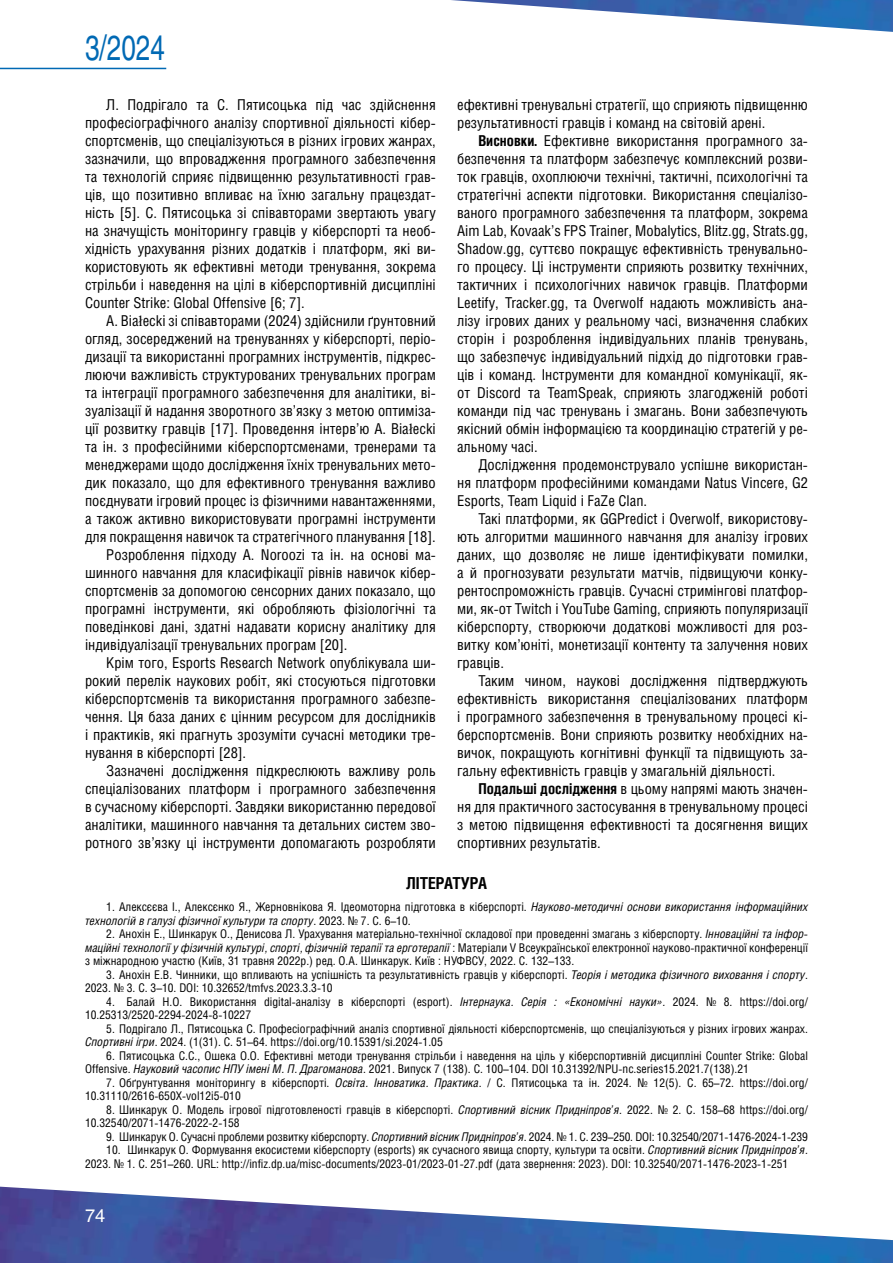
<style>
.page{position:relative;width:893px;height:1263px;background:#fff}
.page>*{position:absolute;margin:0;border:0;box-sizing:border-box;transform-origin:0 0}
.t1{font:34.5px "Helios C";color:#0069b4;scale:.75 1}
.t2{font:18px "Helios C";color:#fff}
.t3{font:700 16.5px "Helios Cond C";color:#000}
.t4{font:15px/18px "Helios Cond C";color:#000;text-align:justify}
.t5{font:12px/13.5px "Helios Cond C";color:#000}
.s1{font-family:"Times New Roman"}
.s2{font-weight:700}
.s3{font-style:italic}
</style>
<div class="page">
<img style="left:155px;top:0;width:738px;height:70px">
<img style="left:0;top:1186px;width:893px;height:77px">
<hr style="left:0;top:68px;width:166px;height:1px;background:#0069b4">
<h1 class="t1" style="left:85px;top:27px;width:108px">3/2024</h1>
<p class="t4" style="left:85px;top:95px;width:352px;text-indent:21px">Л. Подрігало та С. Пятисоцька під час здійснення професіографічного аналізу спортивної діяльності кібер&shy;спортсменів, що спеціалізуються в різних ігрових жанрах, зазначили, що впровадження програмного забезпечення та технологій сприяє підвищенню результативності грав&shy;ців, що позитивно впливає на їхню загальну працездат&shy;ність [5]. С. Пятисоцька зі співавторами звертають увагу на значущість моніторингу гравців у кіберспорті та необ&shy;хідність урахування різних додатків і платформ, які ви&shy;користовують як ефективні методи тренування, зокрема стрільби і наведення на цілі в кіберспортивній дисципліні Counter Strike: Global Offensive [6; 7].</p>
<p class="t4" style="left:106px;top:311px;width:331px">А. Bia<span class="s1">ł</span>ecki зі співавторами (2024) здійснили ґрунтовний</p>
<p class="t4" style="left:85px;top:329px;width:352px">огляд, зосереджений на тренуваннях у кіберспорті, періо-</p>
<p class="t4" style="left:85px;top:347px;width:352px">дизації та використанні програмних інструментів, підкрес-</p>
<p class="t4" style="left:85px;top:365px;width:352px">люючи важливість структурованих тренувальних програм</p>
<p class="t4" style="left:85px;top:383px;width:352px">та інтеграції програмного забезпечення для аналітики, ві-</p>
<p class="t4" style="left:85px;top:401px;width:352px">зуалізації й надання зворотного зв’язку з метою оптиміза-</p>
<p class="t4" style="left:85px;top:419px;width:352px">ції розвитку гравців [17]. Проведення інтерв’ю А. Bia<span class="s1">ł</span>ecki</p>
<p class="t4" style="left:85px;top:437px;width:352px">та ін. з професійними кіберспортсменами, тренерами та</p>
<p class="t4" style="left:85px;top:455px;width:352px">менеджерами щодо дослідження їхніх тренувальних мето-</p>
<p class="t4" style="left:85px;top:473px;width:352px">дик показало, що для ефективного тренування важливо</p>
<p class="t4" style="left:85px;top:491px;width:352px">поєднувати ігровий процес із фізичними навантаженнями,</p>
<p class="t4" style="left:85px;top:509px;width:352px">а також активно використовувати програмні інструменти</p>
<p class="t4" style="left:85px;top:527px;width:352px">для покращення навичок та стратегічного планування [18].</p>
<p class="t4" style="left:106px;top:545px;width:331px">Розроблення підходу А. Noroozi та ін. на основі ма-</p>
<p class="t4" style="left:85px;top:563px;width:352px">шинного навчання для класифікації рівнів навичок кібер-</p>
<p class="t4" style="left:85px;top:581px;width:352px">спортсменів за допомогою сенсорних даних показало, що</p>
<p class="t4" style="left:85px;top:599px;width:352px">програмні інструменти, які обробляють фізіологічні та</p>
<p class="t4" style="left:85px;top:617px;width:352px">поведінкові дані, здатні надавати корисну аналітику для</p>
<p class="t4" style="left:85px;top:635px;width:264px">індивідуалізації тренувальних програм [20].</p>
<p class="t4" style="left:106px;top:653px;width:331px">Крім того, Esports Research Network опублікувала ши-</p>
<p class="t4" style="left:85px;top:671px;width:352px">рокий перелік наукових робіт, які стосуються підготовки</p>
<p class="t4" style="left:85px;top:689px;width:352px">кіберспортсменів та використання програмного забезпе-</p>
<p class="t4" style="left:85px;top:707px;width:352px">чення. Ця база даних є цінним ресурсом для дослідників</p>
<p class="t4" style="left:85px;top:725px;width:352px">і практиків, які прагнуть зрозуміти сучасні методики тре-</p>
<p class="t4" style="left:85px;top:743px;width:163px">нування в кіберспорті [28].</p>
<p class="t4" style="left:106px;top:761px;width:331px">Зазначені дослідження підкреслюють важливу роль</p>
<p class="t4" style="left:85px;top:779px;width:352px">спеціалізованих платформ і програмного забезпечення</p>
<p class="t4" style="left:85px;top:797px;width:352px">в сучасному кіберспорті. Завдяки використанню передової</p>
<p class="t4" style="left:85px;top:815px;width:352px">аналітики, машинного навчання та детальних систем зво-</p>
<p class="t4" style="left:85px;top:833px;width:352px">ротного зв’язку ці інструменти допомагають розробляти</p>
<p class="t4" style="left:457px;top:95px;width:352px">ефективні тренувальні стратегії, що сприяють підвищенню результативності гравців і команд на світовій арені.</p>
<p class="t4" style="left:457px;top:131px;width:352px;text-indent:21px"><span class="s2">Висновки.</span> Ефективне використання програмного за&shy;безпечення та платформ забезпечує комплексний розви&shy;ток гравців, охоплюючи технічні, тактичні, психологічні та стратегічні аспекти підготовки. Використання спеціалізо&shy;ваного програмного забезпечення та платформ, зокрема Aim Lab, Kovaak’s FPS Trainer, Mobalytics, Blitz.gg, Strats.gg, Shadow.gg, суттєво покращує ефективність тренувально&shy;го процесу. Ці інструменти сприяють розвитку технічних, тактичних і психологічних навичок гравців. Платформи Leetify, Tracker.gg, та Overwolf надають можливість ана&shy;лізу ігрових даних у реальному часі, визначення слабких сторін і розроблення індивідуальних планів тренувань, що забезпечує індивідуальний підхід до підготовки грав&shy;ців і команд. Інструменти для командної комунікації, як&shy;от Discord та TeamSpeak, сприяють злагодженій роботі команди під час тренувань і змагань. Вони забезпечують якісний обмін інформацією та координацію стратегій у ре&shy;альному часі.</p>
<p class="t4" style="left:457px;top:455px;width:352px;text-indent:21px">Дослідження продемонструвало успішне використан&shy;ня платформ професійними командами Natus Vincere, G2<br>Esports, Team Liquid і FaZe Clan.</p>
<p class="t4" style="left:457px;top:509px;width:352px;text-indent:21px">Такі платформи, як GGPredict і Overwolf, використову&shy;ють алгоритми машинного навчання для аналізу ігрових даних, що дозволяє не лише ідентифікувати помилки, а й прогнозувати результати матчів, підвищуючи конку&shy;рентоспроможність гравців. Сучасні стримінгові платфор&shy;ми, як-от Twitch і YouTube Gaming, сприяють популяризації кіберспорту, створюючи додаткові можливості для роз&shy;витку ком’юніті, монетизації контенту та залучення нових гравців.</p>
<p class="t4" style="left:457px;top:671px;width:352px;text-indent:21px">Таким чином, наукові дослідження підтверджують ефективність використання спеціалізованих платформ і програмного забезпечення в тренувальному процесі кі&shy;берспортсменів. Вони сприяють розвитку необхідних на&shy;вичок, покращують когнітивні функції та підвищують за&shy;гальну ефективність гравців у змагальній діяльності.</p>
<p class="t4" style="left:457px;top:779px;width:352px;text-indent:21px"><span class="s2">Подальші дослідження</span> в цьому напрямі мають значен&shy;ня для практичного застосування в тренувальному процесі з метою підвищення ефективності та досягнення вищих спортивних результатів.</p>
<p class="t3" style="left:406px;top:873px;width:82px">ЛІТЕРАТУРА</p>
<p class="t5" style="left:85px;top:900px;width:724px;text-indent:21px">1. Алексєєва І., Алексєнко Я., Жерновнікова Я. Ідеомоторна підготовка в кіберспорті. <span class="s3">Науково-методичні основи використання інформаційних технологій в галузі фізичної культури та спорту</span>. 2023. № 7. С. 6–10.</p>
<p class="t5" style="left:85px;top:927px;width:724px;text-align:justify;text-indent:21px">2. Анохін Е., Шинкарук О., Денисова Л. Урахування матеріально-технічної складової при проведенні змагань з кіберспорту. <span class="s3">Інноваційні та інфор&shy;маційні технології у фізичній культурі, спорті, фізичній терапії та ерготерапії</span> : Матеріали V Всеукраїнської електронної науково-практичної конференції з міжнародною участю (Київ, 31 травня 2022р.) ред. О.А. Шинкарук. Київ : НУФВСУ, 2022. С. 132–133.</p>
<p class="t5" style="left:85px;top:967px;width:724px;text-indent:21px">3. Анохін Е.В. Чинники, що впливають на успішність та результативність гравців у кіберспорті. <span class="s3">Теорія і методика фізичного виховання і спорту</span>.<br>2023. № 3. С. 3–10. DOI: 10.32652/tmfvs.2023.3.3-10</p>
<p class="t5" style="left:85px;top:994px;width:724px;text-indent:21px">4. Балай Н.О. Використання digital-аналізу в кіберспорті (esport). <span class="s3">Інтернаука. Серія : «Економічні науки».</span> 2024. № 8. https://doi.org/<br>10.25313/2520-2294-2024-8-10227</p>
<p class="t5" style="left:85px;top:1021px;width:724px;text-indent:21px">5. Подрігало Л., Пятисоцька С. Професіографічний аналіз спортивної діяльності кіберспортсменів, що спеціалізуються у різних ігрових жанрах.<br><span class="s3">Спортивні ігри</span>. 2024. (1(31). С. 51–64. https://doi.org/10.15391/si.2024-1.05</p>
<p class="t5" style="left:85px;top:1048px;width:724px;text-indent:21px">6. Пятисоцька С.С., Ошека О.О. Ефективні методи тренування стрільби і наведення на ціль у кіберспортивній дисципліні Counter Strike: Global<br>Offensive. <span class="s3">Науковий часопис НПУ імені М. П. Драгоманова</span>. 2021. Випуск 7 (138). С. 100–104. DOI 10.31392/NPU-nc.series15.2021.7(138).21</p>
<p class="t5" style="left:85px;top:1075px;width:724px;text-indent:21px">7. Обґрунтування моніторингу в кіберспорті. <span class="s3">Освіта. Інноватика. Практика</span>. / С. Пятисоцька та ін. 2024. № 12(5). С. 65–72. https://doi.org/<br>10.31110/2616-650X-vol12i5-010</p>
<p class="t5" style="left:85px;top:1102px;width:724px;text-indent:21px">8. Шинкарук О. Модель ігрової підготовленості гравців в кіберспорті. <span class="s3">Спортивний вісник Придніпров’я</span>. 2022. № 2. С. 158–68 https://doi.org/<br>10.32540/2071-1476-2022-2-158</p>
<p class="t5" style="left:106px;top:1129px;width:703px">9. Шинкарук О. Сучасні проблеми розвитку кіберспорту. <span class="s3">Спортивний вісник Придніпров’я</span>. 2024. № 1. С. 239–250. DOI: 10.32540/2071-1476-2024-1-239</p>
<p class="t5" style="left:85px;top:1143px;width:724px;text-indent:21px">10. Шинкарук О. Формування екосистеми кіберспорту (esports) як сучасного явища спорту, культури та освіти. <span class="s3">Спортивний вісник Придніпров’я.<br></span>2023. № 1. С. 251–260. URL: http://infiz.dp.ua/misc-documents/2023-01/2023-01-27.pdf (дата звернення: 2023). DOI: 10.32540/2071-1476-2023-1-251</p>
<p class="t2" style="left:85px;top:1204px;width:22px">74</p>
</div>
